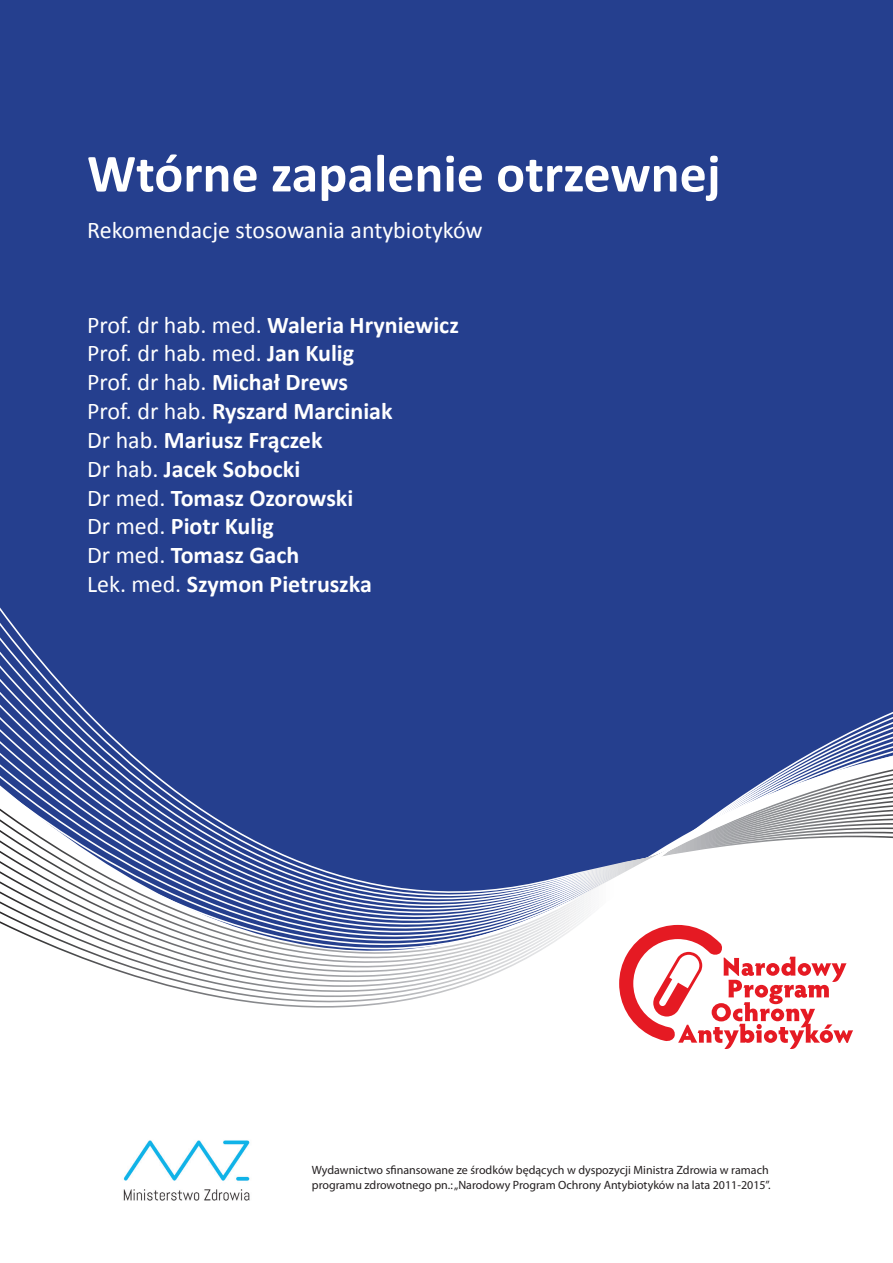
<style>
.page{position:relative;width:893px;height:1263px;background:#fff}
.page>*{position:absolute;margin:0;border:0;box-sizing:border-box;transform-origin:0 0}
.t1{font:700 54px "Calibri";color:#fff}
.t2{font:700 24px/28.8px "Calibri";color:#fff}
.t3{font:24px "Calibri";color:#fff}
.t4{font:12px/14.4px "Myriad Pro";color:#231f20}
.s1{font-weight:400}
</style>
<div class="page">
<div style="left:0;top:0;width:893px;height:607px;background:#253f8e"></div>
<div style="left:0;top:607px;width:893px;height:16px;background:#253f8e"></div>
<div style="left:0;top:623px;width:893px;height:14px;background:#253f8e"></div>
<div style="left:0;top:637px;width:893px;height:15px;background:#253f8e"></div>
<div style="left:0;top:652px;width:893px;height:13px;background:#253f8e"></div>
<div style="left:0;top:665px;width:893px;height:14px;background:#253f8e"></div>
<div style="left:0;top:679px;width:893px;height:13px;background:#253f8e"></div>
<div style="left:0;top:692px;width:893px;height:12px;background:#253f8e"></div>
<div style="left:0;top:704px;width:893px;height:8px;background:#253f8e"></div>
<svg style="left:0;top:712px;width:893px;height:296px"></svg>
<svg style="left:619px;top:925px;width:234px;height:124px"></svg>
<img style="left:123px;top:1140px;width:127px;height:61px">
<h1 class="t1" style="left:87px;top:140px;width:635px">Wtórne zapalenie otrzewnej</h1>
<p class="t3" style="left:87px;top:215px;width:397px">Rekomendacje stosowania antybiotyków</p>
<p class="t2" style="left:87px;top:309px;width:373px"><span class="s1">Prof. dr hab. med.</span> Waleria Hryniewicz<br><span class="s1">Prof. dr hab. med.</span> Jan Kulig<br><span class="s1">Prof. dr hab.</span> Michał Drews<br><span class="s1">Prof. dr hab.</span> Ryszard Marciniak<br><span class="s1">Dr hab.</span> Mariusz Frączek<br><span class="s1">Dr hab.</span> Jacek Sobocki<br><span class="s1">Dr med.</span> Tomasz Ozorowski<br><span class="s1">Dr med.</span> Piotr Kulig<br><span class="s1">Dr med.</span> Tomasz Gach<br><span class="s1">Lek. med.</span> Szymon Pietruszka</p>
<p class="t4" style="left:312px;top:1163px;width:460px">Wydawnictwo sfinansowane ze środków będących w dyspozycji Ministra Zdrowia w ramach programu zdrowotnego pn.: „Narodowy Program Ochrony Antybiotyków na lata 2011-2015”.</p>
</div>
